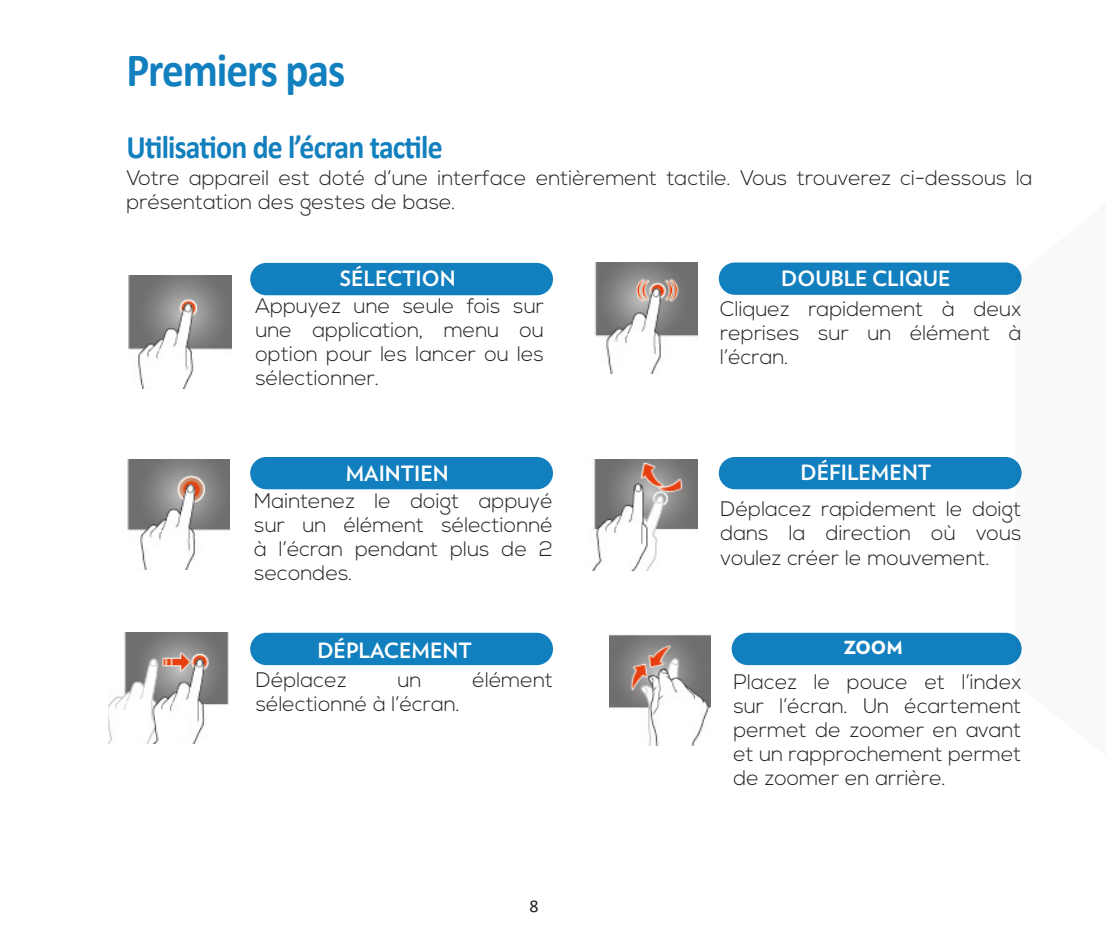
<style>
.page{position:relative;width:1106px;height:936px;background:#fff}
.page>*{position:absolute;margin:0;border:0;box-sizing:border-box;transform-origin:0 0}
.Titre{font:700 48px "Calibri";letter-spacing:-.025em;color:#127fbe;scale:.9 1}
.Titre-2{font:700 33px "Calibri";letter-spacing:-.025em;color:#127fbe;scale:.9 1}
.t1{font:300 21px/24px "Nexa";color:#231f20;text-align:justify}
.t2{font:700 21px "Verlag";color:#fff}
.t3{font:900 18px "Verlag";color:#fff}
.t4{font:18px "Calibri";color:#231f20}
</style>
<div class="page">
<div style="left:250px;top:263px;width:303px;height:32px;background:#127fbe;border-radius:16px"></div>
<img style="left:129px;top:276px;width:102px;height:112px">
<img style="left:594px;top:262px;width:103px;height:111px">
<img style="left:108px;top:632px;width:121px;height:111px">
<div style="left:250px;top:632px;width:303px;height:33px;background:#127fbe;border-radius:16px"></div>
<div style="left:718px;top:262px;width:303px;height:33px;background:#127fbe;border-radius:16px"></div>
<img style="left:127px;top:459px;width:102px;height:110px">
<div style="left:250px;top:457px;width:303px;height:32px;background:#127fbe;border-radius:16px"></div>
<img style="left:592px;top:459px;width:105px;height:111px">
<div style="left:718px;top:457px;width:303px;height:32px;background:#127fbe;border-radius:16px"></div>
<img style="left:609px;top:635px;width:101px;height:110px">
<div style="left:731px;top:632px;width:290px;height:33px;background:#127fbe;border-radius:16px"></div>
<p class="Titre" style="left:126px;top:36px;width:245px">Premiers pas</p>
<p class="Titre-2" style="left:126px;top:124px;width:353px">Utilisation de l’écran tactile</p>
<p class="t1" style="left:126px;top:167px;width:907px">Votre appareil est doté d’une interface entièrement tactile. Vous trouverez ci-dessous la présentation des gestes de base.</p>
<p class="t2" style="left:340px;top:261px;width:117px">SÉLECTION</p>
<p class="t2" style="left:781px;top:262px;width:171px">DOUBLE CLIQUE</p>
<p class="t1" style="left:255px;top:295px;width:290px">Appuyez une seule fois sur une application, menu ou option pour les lancer ou les sélectionner.</p>
<p class="t1" style="left:720px;top:297px;width:303px">Cliquez rapidement à deux reprises sur un élément à l’écran.</p>
<p class="t2" style="left:346px;top:456px;width:105px">MAINTIEN</p>
<p class="t2" style="left:800px;top:456px;width:132px">DÉFILEMENT</p>
<p class="t1" style="left:254px;top:489px;width:300px">Maintenez le doigt appuyé sur un élément sélectionné à l’écran pendant plus de 2 secondes.</p>
<p class="t1" style="left:720px;top:498px;width:302px">Déplacez rapidement le doigt dans la direction où vous voulez créer le mouvement.</p>
<p class="t2" style="left:317px;top:634px;width:156px">DÉPLACEMENT</p>
<p class="t3" style="left:844px;top:632px;width:60px">ZOOM</p>
<p class="t1" style="left:256px;top:668px;width:92px">Déplacez</p>
<p class="t1" style="left:397px;top:668px;width:26px">un</p>
<p class="t1" style="left:472px;top:668px;width:82px">élément</p>
<p class="t1" style="left:256px;top:692px;width:206px">sélectionné à l’écran.</p>
<p class="t1" style="left:733px;top:670px;width:290px">Placez le pouce et l’index sur l’écran. Un écartement permet de zoomer en avant et un rapprochement permet de zoomer en arrière.</p>
<p class="t4" style="left:529px;top:893px;width:11px">8</p>
</div>
